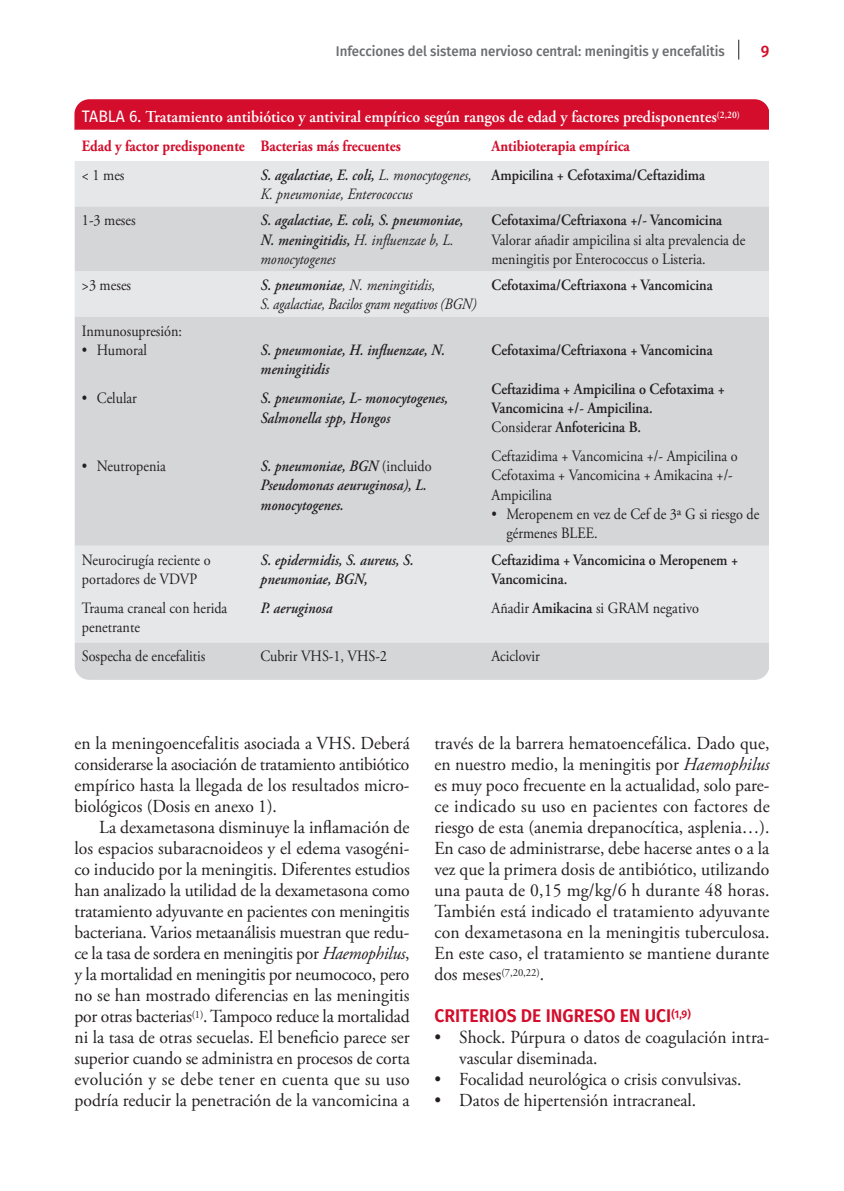
<style>
.page{position:relative;width:844px;height:1191px;background:#fff}
.page>*{position:absolute;margin:0;border:0;box-sizing:border-box;transform-origin:0 0}
.tx{font:18.38px/21px "Adobe Garamond Pro";color:#231f20;text-align:justify;scale:.96 1}
.tx-2{font:18.38px/21px "Adobe Garamond Pro";color:#231f20;text-align:justify;scale:.95 1}
.parr_1{font:600 18.38px "Trujillo";color:#d30d2b;scale:.95 1}
.t1{font:600 16.62px "Adobe Garamond Pro";color:#fff;scale:.95 1}
.t2{font:500 16.62px "Trujillo";color:#d30d2b;scale:.95 1}
.t3{font:15.75px/19.2px "Adobe Garamond Pro";color:#231f20;scale:.9 1}
.t4{font:italic 600 15.75px/19.2px "Adobe Garamond Pro";color:#231f20;scale:.9 1}
.t5{font:600 15.75px/19.2px "Adobe Garamond Pro";color:#231f20;scale:.9 1}
.t6{font:italic 15.75px/19.2px "Adobe Garamond Pro";letter-spacing:-.005em;color:#231f20;scale:.9 1}
.t7{font:700 15.75px "Adobe Garamond Pro";color:#d30d2b;scale:.9 1}
.t8{font:500 14px "Trujillo";color:#6c6d70;scale:.95 1}
.s1{font-family:"Trujillo";font-weight:400}
.s2{font-weight:600}
.s3{font-weight:400}
.s4{font-weight:400;font-style:normal}
.s5{font-style:italic}
</style>
<div class="page">
<svg style="left:738px;top:40px;width:1px;height:20px"></svg>
<div style="left:74px;top:99px;width:694px;height:31px;background:#d30d2b"></div>
<div style="left:75px;top:161px;width:693px;height:45px;background:#e6e7e9"></div>
<svg style="left:74px;top:206px;width:694px;height:474px;background:#dadbdd"></svg>
<p class="t8" style="left:336px;top:40px;width:411px">Infecciones del sistema nervioso central: meningitis y encefalitis</p>
<p class="t2" style="left:760px;top:38px;width:11px">9</p>
<p class="t1" style="left:82px;top:107px;width:694px"><span class="s1">TABLA 6.</span> Tratamiento antibiótico y antiviral empírico según rangos de edad y factores predisponentes<sup>(2,20)</sup></p>
<p class="t7" style="left:82px;top:137px;width:356px">Edad y factor predisponente Bacterias más frecuentes</p>
<p class="t7" style="left:491px;top:137px;width:155px">Antibioterapia empírica</p>
<p class="t3" style="left:82px;top:166px;width:49px">&lt; 1 mes</p>
<p class="t6" style="left:260px;top:166px;width:236px"><span class="s2">S. agalactiae, E. coli,</span> L. monocytogenes,<br>K. pneumoniae, Enterococcus</p>
<p class="t5" style="left:491px;top:165px;width:239px">Ampicilina + Cefotaxima/Ceftazidima</p>
<p class="t3" style="left:82px;top:211px;width:61px">1-3 meses</p>
<p class="t4" style="left:260px;top:211px;width:227px">S. agalactiae, E. coli, S. pneumoniae,<br>N. meningitidis, <span class="s3">H. influenzae b, L. monocytogenes</span></p>
<p class="t3" style="left:491px;top:211px;width:283px"><span class="s2">Cefotaxima/Ceftriaxona +/- Vancomicina<br></span>Valorar añadir ampicilina si alta prevalencia de meningitis por Enterococcus o Listeria.</p>
<p class="t3" style="left:82px;top:276px;width:56px">&gt;3 meses</p>
<p class="t6" style="left:260px;top:276px;width:241px"><span class="s2">S. pneumoniae</span>, N. meningitidis,<br>S. agalactiae, Bacilos gram negativos (BGN)</p>
<p class="t5" style="left:491px;top:276px;width:247px">Cefotaxima/Ceftriaxona + Vancomicina</p>
<p class="t3" style="left:82px;top:322px;width:113px">Inmunosupresión:</p>
<p class="t3" style="left:82px;top:341px;width:74px">• Humoral</p>
<p class="t3" style="left:82px;top:389px;width:63px">• Celular</p>
<p class="t5" style="left:491px;top:340px;width:247px">Cefotaxima/Ceftriaxona + Vancomicina</p>
<p class="t5" style="left:491px;top:379px;width:261px">Ceftazidima + Ampicilina o Cefotaxima +<br>Vancomicina +/- Ampicilina.<br><span class="s3">Considerar</span> Anfotericina B.</p>
<p class="t3" style="left:491px;top:447px;width:275px">Ceftazidima + Vancomicina +/- Ampicilina o<br>Cefotaxima + Vancomicina + Amikacina +/-<br>Ampicilina</p>
<p class="t3" style="left:506px;top:505px;width:282px;text-indent:-15px">• Meropenem en vez de Cef de 3ª G si riesgo de gérmenes BLEE.</p>
<p class="t4" style="left:260px;top:341px;width:206px">S. pneumoniae, H. influenzae, N. meningitidis</p>
<p class="t4" style="left:260px;top:389px;width:210px">S. pneumoniae, L- monocytogenes,<br>Salmonella spp, Hongos</p>
<p class="t4" style="left:260px;top:457px;width:191px">S. pneumoniae, BGN <span class="s4">(incluido<br></span>Pseudomonas aeuruginosa), L. monocytogenes.</p>
<p class="t3" style="left:82px;top:457px;width:95px">• Neutropenia</p>
<p class="t3" style="left:82px;top:550px;width:144px">Neurocirugía reciente o portadores de VDVP</p>
<p class="t3" style="left:82px;top:599px;width:163px">Trauma craneal con herida penetrante</p>
<p class="t4" style="left:260px;top:550px;width:171px">S. epidermidis, S. aureus, S. pneumoniae, BGN,</p>
<p class="t4" style="left:260px;top:598px;width:81px">P. aeruginosa</p>
<p class="t5" style="left:491px;top:550px;width:276px">Ceftazidima + Vancomicina o Meropenem +<br>Vancomicina.</p>
<p class="t3" style="left:491px;top:599px;width:232px">Añadir <span class="s2">Amikacina</span> si GRAM negativo</p>
<p class="t3" style="left:82px;top:647px;width:139px">Sospecha de encefalitis</p>
<p class="t3" style="left:260px;top:647px;width:142px">Cubrir VHS-1, VHS-2</p>
<p class="t3" style="left:491px;top:647px;width:55px">Aciclovir</p>
<p class="tx-2" style="left:74px;top:733px;width:354px">en la meningoencefalitis asociada a VHS. Deberá considerarse la asociación de tratamiento antibiótico empírico hasta la llegada de los resultados micro&shy;biológicos (Dosis en anexo 1).</p>
<p class="tx" style="left:74px;top:817px;width:351px;text-indent:25px">La dexametasona disminuye la inflamación de los espacios subaracnoideos y el edema vasogéni&shy;co inducido por la meningitis. Diferentes estudios han analizado la utilidad de la dexametasona como tratamiento adyuvante en pacientes con meningitis bacteriana. Varios metaanálisis muestran que redu&shy;ce la tasa de sordera en meningitis por <span class="s5">Haemophilus</span>, y la mortalidad en meningitis por neumococo, pero no se han mostrado diferencias en las meningitis por otras bacterias<sup>(1)</sup>. Tampoco reduce la mortalidad ni la tasa de otras secuelas. El beneficio parece ser superior cuando se administra en procesos de corta evolución y se debe tener en cuenta que su uso podría reducir la penetración de la vancomicina a</p>
<p class="tx" style="left:434px;top:733px;width:351px">través de la barrera hematoencefálica. Dado que, en nuestro medio, la meningitis por <span class="s5">Haemophilus </span>es muy poco frecuente en la actualidad, solo pare&shy;ce indicado su uso en pacientes con factores de riesgo de esta (anemia drepanocítica, asplenia…).<br>En caso de administrarse, debe hacerse antes o a la vez que la primera dosis de antibiótico, utilizando una pauta de 0,15 mg/kg/6 h durante 48 horas.<br>También está indicado el tratamiento adyuvante con dexametasona en la meningitis tuberculosa.<br>En este caso, el tratamiento se mantiene durante dos meses<sup>(7,20,22)</sup>.</p>
<p class="parr_1" style="left:434px;top:1001px;width:271px">CRITERIOS DE INGRESO EN UCI<sup>(1,9)</sup></p>
<p class="tx-2" style="left:459px;top:1027px;width:328px;text-indent:-25px">• Shock. Púrpura o datos de coagulación intra&shy;vascular diseminada.</p>
<p class="tx-2" style="left:434px;top:1069px;width:325px">• Focalidad neurológica o crisis convulsivas.</p>
<p class="tx-2" style="left:434px;top:1090px;width:277px">• Datos de hipertensión intracraneal.</p>
</div>
